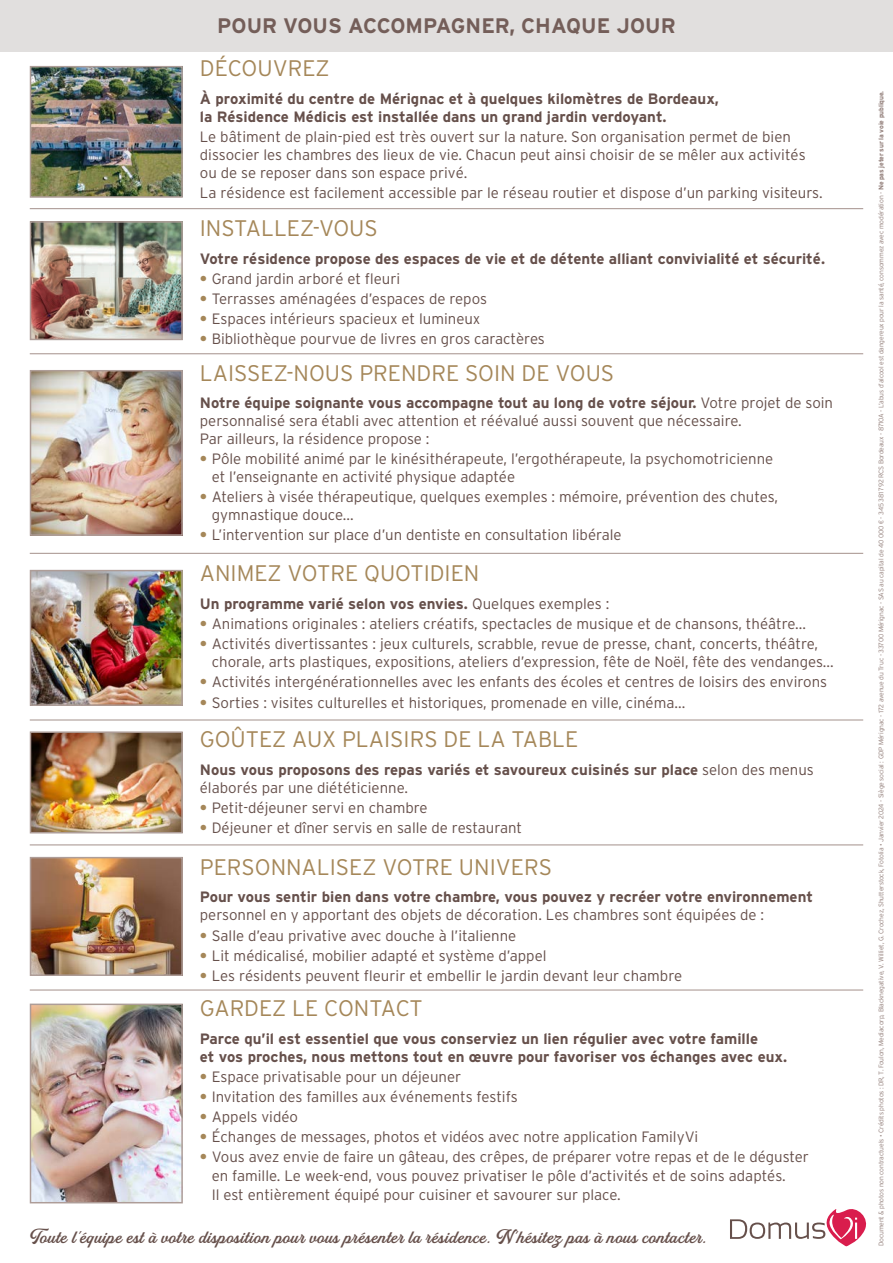
<style>
.page{position:relative;width:893px;height:1263px;background:#fff}
.page>*{position:absolute;margin:0;border:0;box-sizing:border-box;transform-origin:0 0}
.t1{font:300 22.5px "Interstate";color:#a58759}
.t2{font:700 21px "Interstate";color:#745e59}
.t3{font:19.5px "Golden Hills DEMO Regular";letter-spacing:.02em;color:#66504b}
.t4{font:300 15px/18px "Interstate";color:#66504b}
.t5{font:700 15px/18px "Interstate";color:#66504b}
.t6{font:300 6.75px "Interstate";letter-spacing:-.02em;color:#917d78}
.s1{font-weight:700;color:#a58759}
.s2{font-weight:700}
.s3{font-weight:300}
</style>
<div class="page">
<img style="left:33px;top:224px;width:147px;height:113px">
<div style="left:30px;top:221px;width:153px;height:119px;border:2px solid #ae9d98"></div>
<img style="left:33px;top:69px;width:147px;height:126px">
<div style="left:30px;top:66px;width:153px;height:132px;border:2px solid #ae9d98"></div>
<img style="left:33px;top:373px;width:147px;height:160px">
<div style="left:30px;top:370px;width:153px;height:166px;border:2px solid #ae9d98"></div>
<img style="left:33px;top:573px;width:147px;height:130px">
<div style="left:30px;top:570px;width:153px;height:136px;border:2px solid #ae9d98"></div>
<img style="left:33px;top:734px;width:147px;height:96px">
<div style="left:30px;top:731px;width:153px;height:102px;border:2px solid #ae9d98"></div>
<img style="left:33px;top:860px;width:147px;height:113px">
<div style="left:30px;top:857px;width:153px;height:119px;border:2px solid #ae9d98"></div>
<img style="left:33px;top:1006px;width:147px;height:194px">
<div style="left:30px;top:1003px;width:153px;height:200px;border:2px solid #ae9d98"></div>
<svg style="left:730px;top:1209px;width:137px;height:37px"></svg>
<div style="left:0;top:0;width:893px;height:51px;background:#e1dfde"></div>
<hr style="left:30px;top:208px;width:833px;height:1px;background:#ae9d98">
<hr style="left:30px;top:353px;width:833px;height:1px;background:#ae9d98">
<hr style="left:30px;top:553px;width:833px;height:1px;background:#ae9d98">
<hr style="left:30px;top:719px;width:833px;height:1px;background:#ae9d98">
<hr style="left:30px;top:844px;width:833px;height:1px;background:#ae9d98">
<hr style="left:30px;top:989px;width:833px;height:1px;background:#ae9d98">
<p class="t2" style="left:217px;top:13px;width:460px">POUR VOUS ACCOMPAGNER, CHAQUE JOUR</p>
<p class="t1" style="left:200px;top:55px;width:131px">DÉCOUVREZ</p>
<p class="t5" style="left:200px;top:90px;width:521px">À proximité du centre de Mérignac et à quelques kilomètres de Bordeaux, la Résidence Médicis est installée dans un grand jardin verdoyant.</p>
<p class="t4" style="left:200px;top:128px;width:607px">Le bâtiment de plain-pied est très ouvert sur la nature. Son organisation permet de bien dissocier les chambres des lieux de vie. Chacun peut ainsi choisir de se mêler aux activités ou de se reposer dans son espace privé.</p>
<p class="t4" style="left:200px;top:184px;width:624px">La résidence est facilement accessible par le réseau routier et dispose d’un parking visiteurs.</p>
<p class="t1" style="left:200px;top:214px;width:179px">INSTALLEZ-VOUS</p>
<p class="t5" style="left:200px;top:249px;width:627px">Votre résidence propose des espaces de vie et de détente alliant convivialité et sécurité.</p>
<p class="t4" style="left:200px;top:269px;width:202px"><span class="s1">•</span> Grand jardin arboré et fleuri</p>
<p class="t4" style="left:200px;top:289px;width:289px"><span class="s1">•</span> Terrasses aménagées d’espaces de repos</p>
<p class="t4" style="left:200px;top:309px;width:282px"><span class="s1">•</span> Espaces intérieurs spacieux et lumineux</p>
<p class="t4" style="left:200px;top:330px;width:347px"><span class="s1">•</span> Bibliothèque pourvue de livres en gros caractères</p>
<p class="t1" style="left:200px;top:359px;width:416px">LAISSEZ-NOUS PRENDRE SOIN DE VOUS</p>
<p class="t4" style="left:200px;top:394px;width:635px"><span class="s2">Notre équipe soignante vous accompagne tout au long de votre séjour.</span> Votre projet de soin personnalisé sera établi avec attention et réévalué aussi souvent que nécessaire.<br>Par ailleurs, la résidence propose :</p>
<p class="t4" style="left:212px;top:450px;width:563px;text-indent:-12px"><span class="s1">•</span> Pôle mobilité animé par le kinésithérapeute, l’ergothérapeute, la psychomotricienne et l’enseignante en activité physique adaptée</p>
<p class="t4" style="left:212px;top:488px;width:568px;text-indent:-12px"><span class="s1">•</span> Ateliers à visée thérapeutique, quelques exemples : mémoire, prévention des chutes, gymnastique douce...</p>
<p class="t4" style="left:200px;top:526px;width:423px"><span class="s1">•</span> L’intervention sur place d’un dentiste en consultation libérale</p>
<p class="t1" style="left:200px;top:560px;width:281px">ANIMEZ VOTRE QUOTIDIEN</p>
<p class="t5" style="left:200px;top:595px;width:411px">Un programme varié selon vos envies. <span class="s3">Quelques exemples :</span></p>
<p class="t4" style="left:200px;top:615px;width:608px"><span class="s1">•</span> Animations originales : ateliers créatifs, spectacles de musique et de chansons, théâtre...</p>
<p class="t4" style="left:212px;top:635px;width:623px;text-indent:-12px"><span class="s1">•</span> Activités divertissantes : jeux culturels, scrabble, revue de presse, chant, concerts, théâtre, chorale, arts plastiques, expositions, ateliers d’expression, fête de Noël, fête des vendanges...</p>
<p class="t4" style="left:200px;top:673px;width:629px"><span class="s1">•</span> Activités intergénérationnelles avec les enfants des écoles et centres de loisirs des environs</p>
<p class="t4" style="left:200px;top:693px;width:487px"><span class="s1">•</span> Sorties : visites culturelles et historiques, promenade en ville, cinéma...</p>
<p class="t1" style="left:200px;top:726px;width:380px">GOÛTEZ AUX PLAISIRS DE LA TABLE</p>
<p class="t5" style="left:200px;top:760px;width:616px">Nous vous proposons des repas variés et savoureux cuisinés sur place <span class="s3">selon des menus élaborés par une diététicienne.</span></p>
<p class="t4" style="left:200px;top:799px;width:229px"><span class="s1">•</span> Petit-déjeuner servi en chambre</p>
<p class="t4" style="left:200px;top:819px;width:324px"><span class="s1">•</span> Déjeuner et dîner servis en salle de restaurant</p>
<p class="t1" style="left:200px;top:853px;width:354px">PERSONNALISEZ VOTRE UNIVERS</p>
<p class="t5" style="left:200px;top:888px;width:615px">Pour vous sentir bien dans votre chambre, vous pouvez y recréer votre environnement <span class="s3">personnel en y apportant des objets de décoration. Les chambres sont équipées de :</span></p>
<p class="t4" style="left:200px;top:926px;width:318px"><span class="s1">•</span> Salle d’eau privative avec douche à l’italienne</p>
<p class="t4" style="left:200px;top:946px;width:348px"><span class="s1">•</span> Lit médicalisé, mobilier adapté et système d’appel</p>
<p class="t4" style="left:200px;top:966px;width:484px"><span class="s1">•</span> Les résidents peuvent fleurir et embellir le jardin devant leur chambre</p>
<p class="t1" style="left:200px;top:995px;width:224px">GARDEZ LE CONTACT</p>
<p class="t5" style="left:200px;top:1029px;width:589px">Parce qu’il est essentiel que vous conserviez un lien régulier avec votre famille<br>et vos proches, nous mettons tout en œuvre pour favoriser vos échanges avec eux.</p>
<p class="t4" style="left:200px;top:1067px;width:263px"><span class="s1">•</span> Espace privatisable pour un déjeuner</p>
<p class="t4" style="left:200px;top:1088px;width:319px"><span class="s1">•</span> Invitation des familles aux événements festifs</p>
<p class="t4" style="left:200px;top:1108px;width:100px"><span class="s1">•</span> Appels vidéo</p>
<p class="t4" style="left:200px;top:1128px;width:500px"><span class="s1">•</span> Échanges de messages, photos et vidéos avec notre application FamilyVi</p>
<p class="t4" style="left:212px;top:1148px;width:599px;text-indent:-12px"><span class="s1">•</span> Vous avez envie de faire un gâteau, des crêpes, de préparer votre repas et de le déguster en famille. Le week-end, vous pouvez privatiser le pôle d’activités et de soins adaptés.</p>
<p class="t4" style="left:212px;top:1185px;width:410px">Il est entièrement équipé pour cuisiner et savourer sur place.</p>
<p class="t3" style="left:30px;top:1226px;width:679px">Toute l’équipe est à votre disposition pour vous présenter la résidence. N’hésitez pas à nous contacter.</p>
<p class="t6" style="left:877px;top:1246px;width:1157px;rotate:-90deg">Document &amp; photos non contractuels • Crédits photos : DR, T. Foulon, Mediacorp, Blacknegative, V. Williet, G. Crochez, Shutterstock, Fotolia • Janvier 2024 - Siège social : GDP Mérignac - 172 avenue du Truc - 33700 Mérignac - SAS au capital de 40 000 € - 345 381 792 RCS Bordeaux - 8710A - L’abus d’alcool est dangereux pour la santé, consommez avec modération - <span class="s2">Ne pas jeter sur la voie publique.</span></p>
</div>
